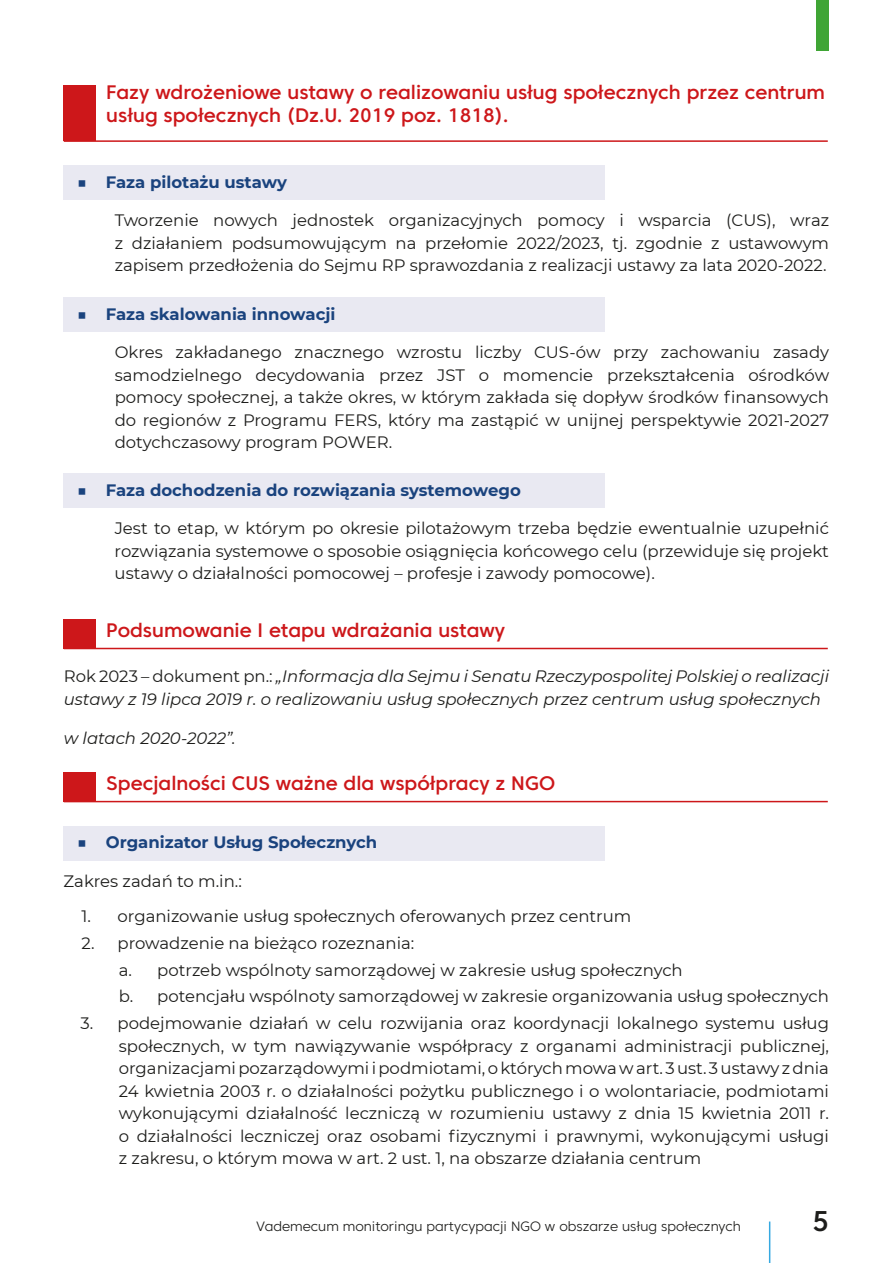
<style>
.page{position:relative;width:893px;height:1263px;background:#fff}
.page>*{position:absolute;margin:0;border:0;box-sizing:border-box;transform-origin:0 0}
.t1{font:500 28.5px "Core Sans C 55";color:#1d1d1b}
.t2{font:500 19.5px/23.4px "Core Sans C 55";color:#cd171a}
.t3{font:16.5px/22.5px "Montserrat";color:#1d1d1b;text-align:justify}
.t4{font:italic 16.5px/22.5px "Montserrat";color:#1d1d1b}
.t5{font:700 16.5px "Montserrat";color:#1a437e}
.t6{font:300 13.5px "Core Sans C 35";color:#1d1d1b}
.s1{font-weight:400}
.s2{font-style:normal}
</style>
<div class="page">
<hr style="left:769px;top:1221px;width:1px;height:42px;background:#36a9e1">
<div style="left:816px;top:0;width:13px;height:50px;background:#3fa535"></div>
<hr style="left:64px;top:648px;width:764px;height:1px;background:#cd171a">
<div style="left:64px;top:620px;width:32px;height:29px;background:#cd171a"></div>
<div style="left:64px;top:773px;width:32px;height:29px;background:#cd171a"></div>
<hr style="left:64px;top:801px;width:764px;height:1px;background:#cd171a">
<hr style="left:64px;top:140px;width:764px;height:2px;background:#cd171a">
<div style="left:64px;top:85px;width:32px;height:56px;background:#cd171a"></div>
<div style="left:64px;top:166px;width:541px;height:34px;background:#e9e9f2"></div>
<div style="left:64px;top:298px;width:541px;height:34px;background:#e9e9f2"></div>
<div style="left:64px;top:473px;width:541px;height:34px;background:#e9e9f2"></div>
<div style="left:64px;top:826px;width:541px;height:34px;background:#e9e9f2"></div>
<p class="t2" style="left:106px;top:80px;width:720px">Fazy wdrożeniowe ustawy o realizowaniu usług społecznych przez centrum usług społecznych (Dz.U. 2019 poz. 1818).</p>
<p class="t5" style="left:77px;top:170px;width:211px"><span class="s1">■</span> Faza pilotażu ustawy</p>
<p class="t3" style="left:115px;top:209px;width:716px">Tworzenie nowych jednostek organizacyjnych pomocy i wsparcia (CUS), wraz z działaniem podsumowującym na przełomie 2022/2023, tj. zgodnie z ustawowym zapisem przedłożenia do Sejmu RP sprawozdania z realizacji ustawy za lata 2020-2022.</p>
<p class="t5" style="left:77px;top:302px;width:260px"><span class="s1">■</span> Faza skalowania innowacji</p>
<p class="t3" style="left:115px;top:341px;width:716px">Okres zakładanego znacznego wzrostu liczby CUS-ów przy zachowaniu zasady samodzielnego decydowania przez JST o momencie przekształcenia ośrodków pomocy społecznej, a także okres, w którym zakłada się dopływ środków finansowych do regionów z Programu FERS, który ma zastąpić w unijnej perspektywie 2021-2027 dotychczasowy program POWER.</p>
<p class="t5" style="left:77px;top:478px;width:445px"><span class="s1">■</span> Faza dochodzenia do rozwiązania systemowego</p>
<p class="t3" style="left:115px;top:516px;width:716px">Jest to etap, w którym po okresie pilotażowym trzeba będzie ewentualnie uzupełnić rozwiązania systemowe o sposobie osiągnięcia końcowego celu (przewiduje się projekt ustawy o działalności pomocowej – profesje i zawody pomocowe).</p>
<p class="t2" style="left:106px;top:618px;width:400px">Podsumowanie I etapu wdrażania ustawy</p>
<p class="t4" style="left:64px;top:664px;width:767px"><span class="s2">Rok 2023 – dokument pn.:</span> „Informacja dla Sejmu i Senatu Rzeczypospolitej Polskiej o realizacji ustawy z 19 lipca 2019 r. o realizowaniu usług społecznych przez centrum usług społecznych</p>
<p class="t4" style="left:64px;top:726px;width:173px">w latach 2020-2022”.</p>
<p class="t2" style="left:106px;top:771px;width:450px">Specjalności CUS ważne dla współpracy z NGO</p>
<p class="t5" style="left:77px;top:831px;width:301px"><span class="s1">■</span> Organizator Usług Społecznych</p>
<p class="t3" style="left:64px;top:869px;width:180px">Zakres zadań to m.in.:</p>
<p class="t3" style="left:82px;top:904px;width:551px">1. organizowanie usług społecznych oferowanych przez centrum</p>
<p class="t3" style="left:119px;top:929px;width:712px;line-height:26.7px;text-align:left;text-indent:-37px">2. prowadzenie na bieżąco rozeznania:<br>a. potrzeb wspólnoty samorządowej w zakresie usług społecznych<br>b. potencjału wspólnoty samorządowej w zakresie organizowania usług społecznych</p>
<p class="t3" style="left:119px;top:1011px;width:712px;text-indent:-38px">3. podejmowanie działań w celu rozwijania oraz koordynacji lokalnego systemu usług społecznych, w tym nawiązywanie współpracy z organami administracji publicznej, organizacjamipozarządowymi ipodmiotami,októrychmowawart. 3ust. 3ustawy zdnia 24 kwietnia 2003 r. o działalności pożytku publicznego i o wolontariacie, podmiotami wykonującymi działalność leczniczą w rozumieniu ustawy z dnia 15 kwietnia 2011 r. o działalności leczniczej oraz osobami fizycznymi i prawnymi, wykonującymi usługi z zakresu, o którym mowa w art. 2 ust. 1, na obszarze działania centrum</p>
<p class="t6" style="left:256px;top:1218px;width:486px">Vademecum monitoringu partycypacji NGO w obszarze usług społecznych</p>
<h1 class="t1" style="left:812px;top:1203px;width:19px">5</h1>
</div>
